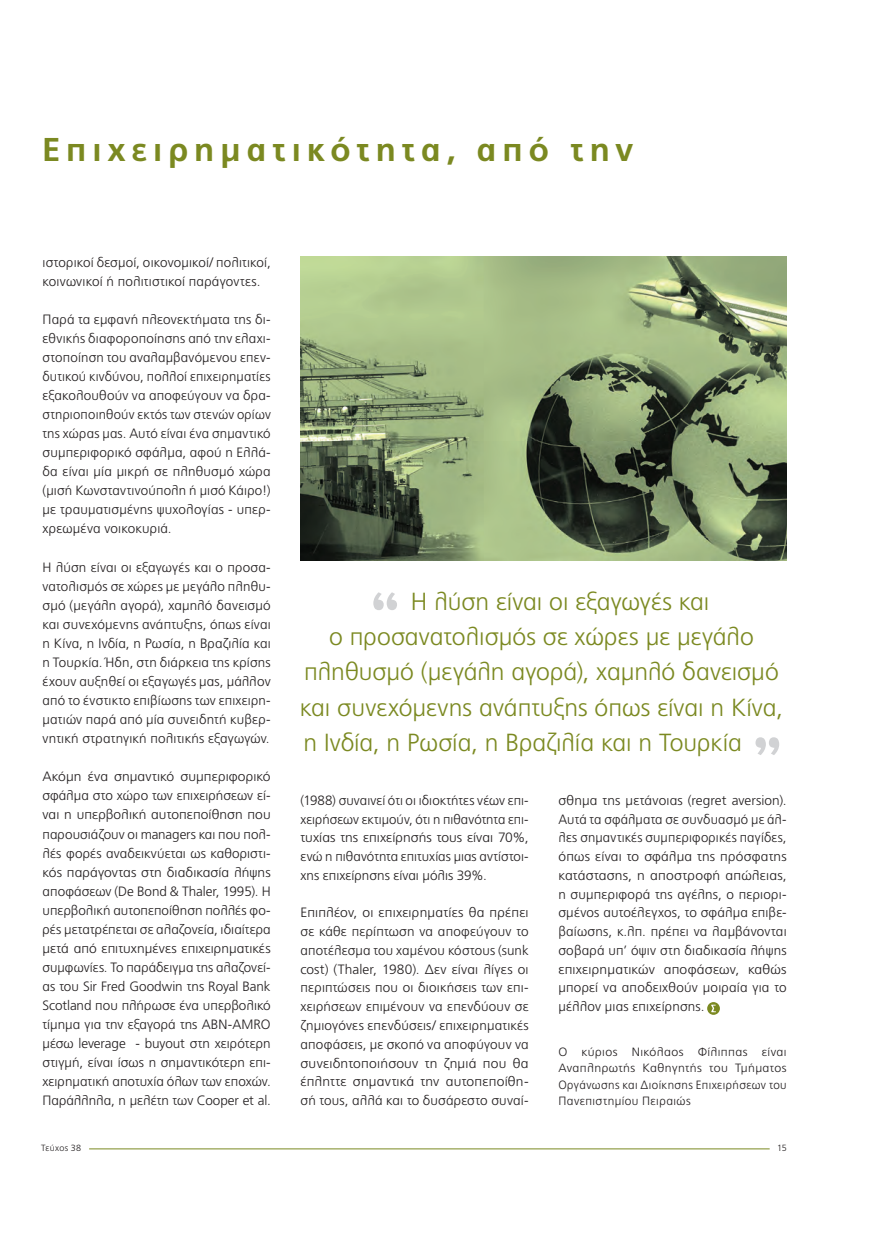
<style>
.page{position:relative;width:893px;height:1234px;background:#fff}
.page>*{position:absolute;margin:0;border:0;box-sizing:border-box;transform-origin:0 0}
.t1{font:700 33px "PF Catalog";letter-spacing:.18em;color:#7b8921}
.t2{font:300 24.75px "PF Catalog";color:#7b8921}
.t3{font:300 13.5px/19px "PF Catalog";letter-spacing:.015em;color:#231f20;text-align:justify}
.t4{font:300 12px/16.5px "PF Catalog";letter-spacing:.035em;color:#231f20;text-align:justify}
.t5{font:300 9px "PF Catalog";letter-spacing:.035em;color:#231f20}
</style>
<div class="page">
<hr style="left:89px;top:1148px;width:681px;height:1px;background:#7b8921">
<svg style="left:373px;top:592px;width:24px;height:18px"></svg>
<svg style="left:755px;top:737px;width:24px;height:18px"></svg>
<svg style="left:707px;top:1001px;width:13px;height:13px"></svg>
<svg style="left:711px;top:1004px;width:5px;height:7px"></svg>
<img style="left:301px;top:256px;width:486px;height:304px">
<h1 class="t1" style="left:42px;top:137px;width:593px">Επιχειρηματικότητα, από την</h1>
<p class="t3" style="left:43px;top:253px;width:230px">ιστορικοί δεσμοί, οικονομικοί/ πολιτικοί, κοινωνικοί ή πολιτιστικοί παράγοντες.</p>
<p class="t3" style="left:43px;top:310px;width:230px">Παρά τα εμφανή πλεονεκτήματα της δι&shy;εθνικής διαφοροποίησης από την ελαχι&shy;στοποίηση του αναλαμβανόμενου επεν&shy;δυτικού κινδύνου, πολλοί επιχειρηματίες εξακολουθούν να αποφεύγουν να δρα&shy;στηριοποιηθούν εκτός των στενών ορίων της χώρας μας. Αυτό είναι ένα σημαντικό συμπεριφορικό σφάλμα, αφού η Ελλά&shy;δα είναι μία μικρή σε πληθυσμό χώρα (μισή Κωνσταντινούπολη ή μισό Κάιρο!) με τραυματισμένης ψυχολογίας - υπερ&shy;χρεωμένα νοικοκυριά.</p>
<p class="t3" style="left:43px;top:558px;width:230px">Η λύση είναι οι εξαγωγές και ο προσα&shy;νατολισμός σε χώρες με μεγάλο πληθυ&shy;σμό (μεγάλη αγορά), χαμηλό δανεισμό και συνεχόμενης ανάπτυξης, όπως είναι η Κίνα, η Ινδία, η Ρωσία, η Βραζιλία και η Τουρκία. Ήδη, στη διάρκεια της κρίσης έχουν αυξηθεί οι εξαγωγές μας, μάλλον από το ένστικτο επιβίωσης των επιχειρη&shy;ματιών παρά από μία συνειδητή κυβερ&shy;νητική στρατηγική πολιτικής εξαγωγών.</p>
<p class="t3" style="left:43px;top:768px;width:230px">Ακόμη ένα σημαντικό συμπεριφορικό σφάλμα στο χώρο των επιχειρήσεων εί&shy;ναι η υπερβολική αυτοπεποίθηση που παρουσιάζουν οι managers και που πολ&shy;λές φορές αναδεικνύεται ως καθοριστι&shy;κός παράγοντας στη διαδικασία λήψης αποφάσεων (De Bond &amp; Thaler, 1995). Η υπερβολική αυτοπεποίθηση πολλές φο&shy;ρές μετατρέπεται σε αλαζονεία, ιδιαίτερα μετά από επιτυχημένες επιχειρηματικές συμφωνίες. Το παράδειγμα της αλαζονεί&shy;ας του Sir Fred Goodwin της Royal Bank Scotland που πλήρωσε ένα υπερβολικό τίμημα για την εξαγορά της ABN-AMRO μέσω leverage - buyout στη χειρότερη στιγμή, είναι ίσως η σημαντικότερη επι&shy;χειρηματική αποτυχία όλων των εποχών.<br>Παράλληλα, η μελέτη των Cooper et al.</p>
<h2 class="t2" style="left:411px;top:591px;width:300px">Η λύση είναι οι εξαγωγές και</h2>
<h2 class="t2" style="left:329px;top:626px;width:426px">ο προσανατολισμός σε χώρες με μεγάλο</h2>
<h2 class="t2" style="left:304px;top:661px;width:476px">πληθυσμό (μεγάλη αγορά), χαμηλό δανεισμό</h2>
<h2 class="t2" style="left:300px;top:696px;width:484px">και συνεχόμενης ανάπτυξης όπως είναι η Κίνα,</h2>
<h2 class="t2" style="left:304px;top:732px;width:440px">η Ινδία, η Ρωσία, η Βραζιλία και η Τουρκία</h2>
<p class="t3" style="left:300px;top:791px;width:230px">(1988) συναινεί ότι οι ιδιοκτήτες νέων επι&shy;χειρήσεων εκτιμούν, ότι η πιθανότητα επι&shy;τυχίας της επιχείρησής τους είναι 70%, ενώ η πιθανότητα επιτυχίας μιας αντίστοι&shy;χης επιχείρησης είναι μόλις 39%.</p>
<p class="t3" style="left:300px;top:904px;width:230px">Επιπλέον, οι επιχειρηματίες θα πρέπει σε κάθε περίπτωση να αποφεύγουν το αποτέλεσμα του χαμένου κόστους (sunk cost) (Thaler, 1980). Δεν είναι λίγες οι περιπτώσεις που οι διοικήσεις των επι&shy;χειρήσεων επιμένουν να επενδύουν σε ζημιογόνες επενδύσεις/ επιχειρηματικές αποφάσεις, με σκοπό να αποφύγουν να συνειδητοποιήσουν τη ζημιά που θα έπληττε σημαντικά την αυτοπεποίθη&shy;σή τους, αλλά και το δυσάρεστο συναί-</p>
<p class="t3" style="left:558px;top:791px;width:230px">σθημα της μετάνοιας (regret aversion).<br>Αυτά τα σφάλματα σε συνδυασμό με άλ&shy;λες σημαντικές συμπεριφορικές παγίδες, όπως είναι το σφάλμα της πρόσφατης κατάστασης, η αποστροφή απώλειας, η συμπεριφορά της αγέλης, ο περιορι&shy;σμένος αυτοέλεγχος, το σφάλμα επιβε&shy;βαίωσης, κ.λπ. πρέπει να λαμβάνονται σοβαρά υπ’ όψιν στη διαδικασία λήψης επιχειρηματικών αποφάσεων, καθώς μπορεί να αποδειχθούν μοιραία για το μέλλον μιας επιχείρησης.</p>
<p class="t4" style="left:558px;top:1043px;width:230px">Ο κύριος Νικόλαος Φίλιππας είναι Αναπληρωτής Καθηγητής του Τμήματος Οργάνωσης και Διοίκησης Επιχειρήσεων του Πανεπιστημίου Πειραιώς</p>
<p class="t5" style="left:41px;top:1143px;width:42px">Τεύχος 38</p>
<p class="t5" style="left:777px;top:1143px;width:11px">15</p>
</div>
